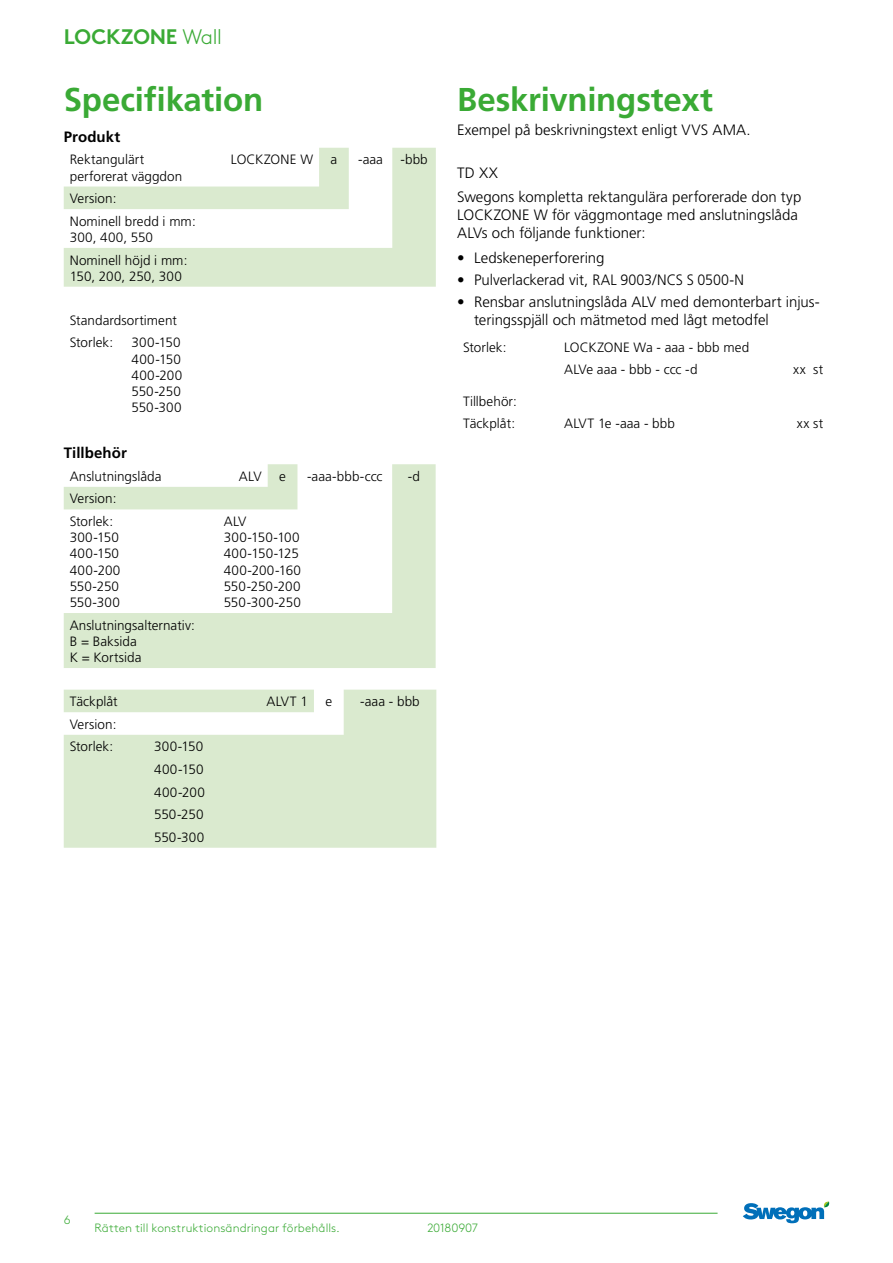
<style>
.page{position:relative;width:893px;height:1263px;background:#fff}
.page>*{position:absolute;margin:0;border:0;box-sizing:border-box;transform-origin:0 0}
.t1{font:700 33px "Frutiger";letter-spacing:-.005em;color:#3aaa35}
.t2{font:700 21px "Swegon Brown";letter-spacing:-.015em;color:#3aaa35}
.t3{font:300 15px/18px "Frutiger";color:#000}
.t4{font:700 15px "Frutiger";letter-spacing:.005em;color:#000}
.t5{font:300 13.5px/16.2px "Frutiger";letter-spacing:.005em;color:#000}
.t6{font:300 12px "Swegon Brown";letter-spacing:.005em;color:#3aaa35}
.t7{font:300 12px "Swegon Brown";letter-spacing:-.015em;color:#3aaa35}
.s1{font-weight:300}
</style>
<div class="page">
<hr style="left:95px;top:1213px;width:623px;height:1px;background:#3aaa35">
<svg style="left:743px;top:1201px;width:87px;height:22px"></svg>
<svg style="left:64px;top:148px;width:372px;height:139px"></svg>
<svg style="left:64px;top:464px;width:372px;height:204px"></svg>
<svg style="left:64px;top:690px;width:372px;height:158px;background:#deecd4"></svg>
<h2 class="t2" style="left:64px;top:20px;width:160px">LOCKZONE <span class="s1">Wall</span></h2>
<h1 class="t1" style="left:64px;top:80px;width:201px">Specifikation</h1>
<p class="t4" style="left:64px;top:128px;width:58px">Produkt</p>
<p class="t5" style="left:70px;top:152px;width:114px">Rektangulärt perforerat väggdon</p>
<p class="t5" style="left:231px;top:152px;width:84px">LOCKZONE W</p>
<p class="t5" style="left:331px;top:152px;width:8px">a</p>
<p class="t5" style="left:358px;top:152px;width:26px">-aaa</p>
<p class="t5" style="left:400px;top:152px;width:29px">-bbb</p>
<p class="t5" style="left:70px;top:187px;width:128px;line-height:22.6px">Version:<br>Nominell bredd i mm:</p>
<p class="t5" style="left:70px;top:226px;width:119px;line-height:22.6px">300, 400, 550<br>Nominell höjd i mm:</p>
<p class="t5" style="left:70px;top:268px;width:114px">150, 200, 250, 300</p>
<p class="t5" style="left:70px;top:309px;width:109px;line-height:22.6px">Standardsortiment<br>Storlek:</p>
<p class="t5" style="left:132px;top:335px;width:52px;text-align:justify">300-150<br>400-150<br>400-200<br>550-250<br>550-300</p>
<p class="t4" style="left:64px;top:444px;width:65px">Tillbehör</p>
<p class="t5" style="left:70px;top:468px;width:93px">Anslutningslåda</p>
<p class="t5" style="left:239px;top:468px;width:24px">ALV</p>
<p class="t5" style="left:279px;top:468px;width:8px">e</p>
<p class="t5" style="left:307px;top:468px;width:77px">-aaa-bbb-ccc</p>
<p class="t5" style="left:408px;top:468px;width:14px">-d</p>
<p class="t5" style="left:70px;top:488px;width:48px;line-height:22.6px">Version:<br>Storlek:</p>
<p class="t5" style="left:70px;top:530px;width:52px;text-align:justify">300-150<br>400-150<br>400-200<br>550-250<br>550-300</p>
<p class="t5" style="left:224px;top:513px;width:79px">ALV<br>300-150-100<br>400-150-125<br>400-200-160<br>550-250-200<br>550-300-250</p>
<p class="t5" style="left:70px;top:617px;width:127px">Anslutningsalternativ:<br>B = Baksida<br>K = Kortsida</p>
<p class="t5" style="left:70px;top:694px;width:50px">Täckplåt</p>
<p class="t5" style="left:266px;top:694px;width:43px">ALVT 1</p>
<p class="t5" style="left:325px;top:694px;width:8px">e</p>
<p class="t5" style="left:360px;top:694px;width:61px">-aaa - bbb</p>
<p class="t5" style="left:70px;top:713px;width:48px;line-height:22.6px">Version:<br>Storlek:</p>
<p class="t5" style="left:154px;top:736px;width:52px;line-height:22.6px;text-align:justify">300-150<br>400-150<br>400-200<br>550-250<br>550-300</p>
<h1 class="t1" style="left:457px;top:80px;width:257px">Beskrivningstext</h1>
<p class="t3" style="left:457px;top:121px;width:295px">Exempel på beskrivningstext enligt VVS AMA.</p>
<p class="t3" style="left:457px;top:161px;width:346px;line-height:24.3px">TD XX<br>Swegons kompletta rektangulära perforerade don typ</p>
<p class="t3" style="left:457px;top:206px;width:342px">LOCKZONE W för väggmontage med anslutningslåda<br>ALVs och följande funktioner:</p>
<p class="t3" style="left:457px;top:249px;width:149px">• Ledskeneperforering</p>
<p class="t3" style="left:457px;top:271px;width:288px">• Pulverlackerad vit, RAL 9003/NCS S 0500-N</p>
<p class="t3" style="left:474px;top:293px;width:347px;text-indent:-17px">• Rensbar anslutningslåda ALV med demonterbart injus&shy;teringsspjäll och mätmetod med lågt metodfel</p>
<p class="t5" style="left:463px;top:339px;width:45px">Storlek:</p>
<p class="t5" style="left:564px;top:336px;width:187px;line-height:22.6px">LOCKZONE Wa - aaa - bbb med<br>ALVe aaa - bbb - ccc -d</p>
<p class="t5" style="left:793px;top:362px;width:32px">xx st</p>
<p class="t5" style="left:463px;top:390px;width:55px;line-height:22.6px">Tillbehör:<br>Täckplåt:</p>
<p class="t5" style="left:564px;top:416px;width:112px">ALVT 1e -aaa - bbb</p>
<p class="t5" style="left:797px;top:416px;width:28px">xx st</p>
<p class="t6" style="left:64px;top:1211px;width:8px">6</p>
<p class="t6" style="left:95px;top:1219px;width:247px">Rätten till konstruktionsändringar förbehålls.</p>
<p class="t7" style="left:427px;top:1219px;width:52px">20180907</p>
</div>
